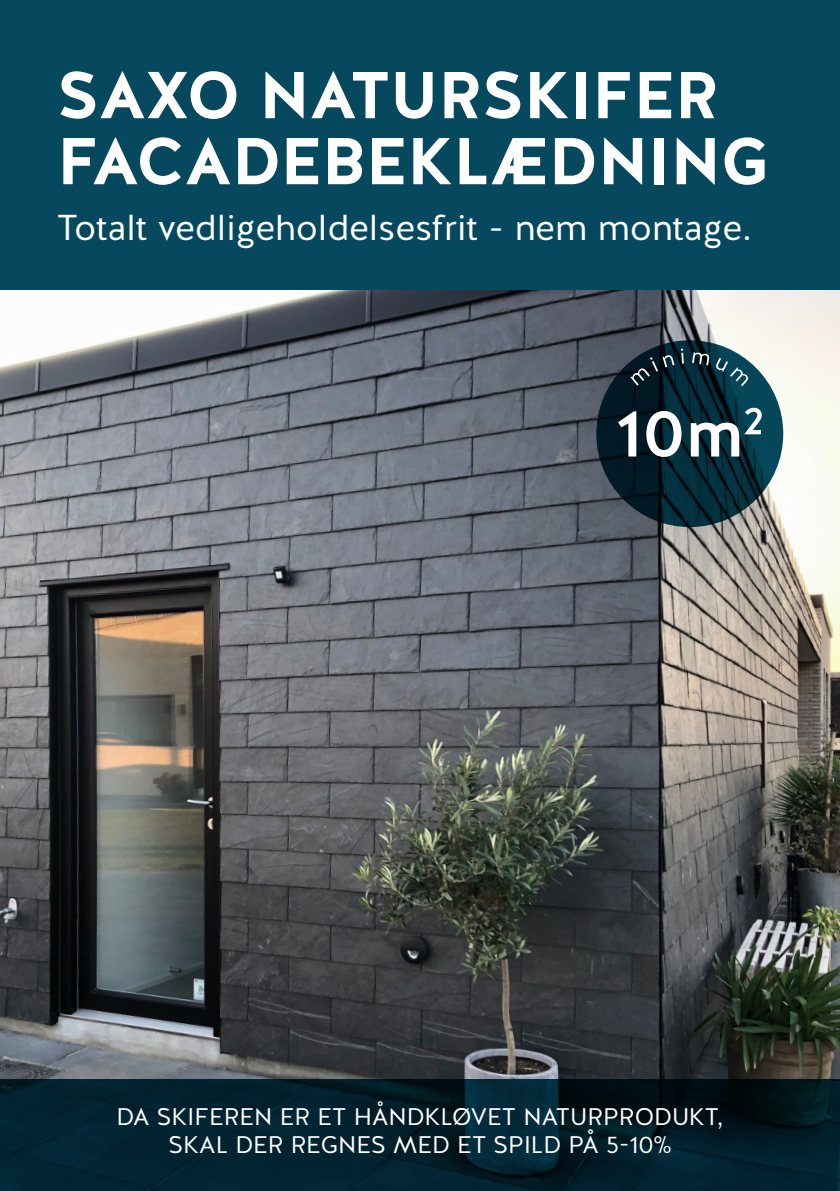
<style>
.page{position:relative;width:840px;height:1191px;background:#fff}
.page>*{position:absolute;margin:0;border:0;box-sizing:border-box;transform-origin:0 0}
.t1{font:700 66px "Halis GR";letter-spacing:-.01em;color:#fff}
.t2{font:36px "Halis GR";color:#fff}
.t3{font:24px "Halis GR";color:#fff}
</style>
<div class="page">
<div style="left:0;top:0;width:839px;height:1191px;background:#06485d"></div>
<img style="left:0;top:290px;width:839px;height:789px">
<svg style="left:596px;top:340px;width:186px;height:187px"></svg>
<svg style="left:617px;top:408px;width:144px;height:49px;background:#576f77"></svg>
<svg style="left:630px;top:348px;width:119px;height:38px"></svg>
<svg style="left:0;top:1079px;width:839px;height:112px;background:#011f2b"></svg>
<p class="t1" style="left:57px;top:53px;width:663px">SAXO NATURSKIFER</p>
<p class="t1" style="left:57px;top:119px;width:713px">FACADEBEKLÆDNING</p>
<p class="t2" style="left:57px;top:205px;width:696px">Totalt vedligeholdelsesfrit - nem montage.</p>
<p class="t3" style="left:116px;top:1101px;width:608px">DA SKIFEREN ER ET HÅNDKLØVET NATURPRODUKT,</p>
<p class="t3" style="left:168px;top:1129px;width:504px">SKAL DER REGNES MED ET SPILD PÅ 5-10%</p>
</div>
